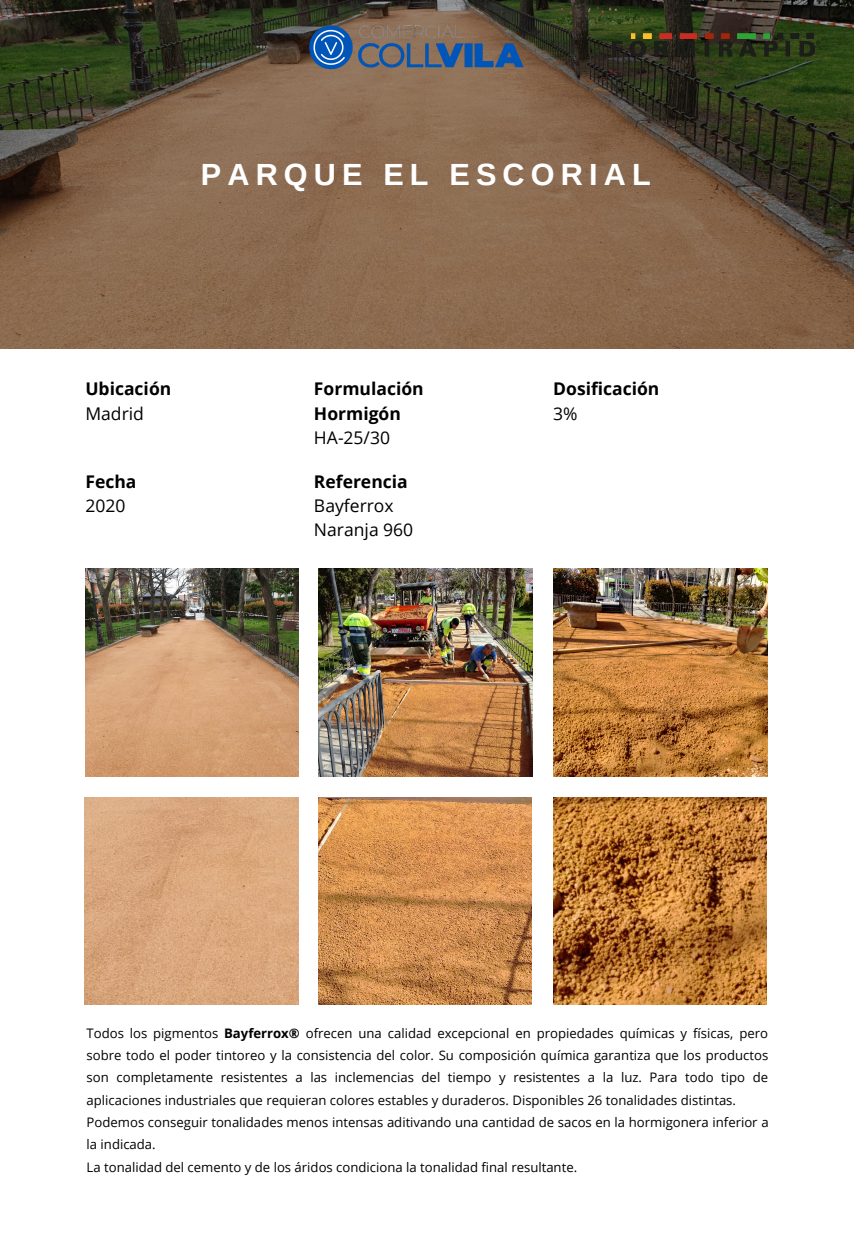
<style>
.page{position:relative;width:854px;height:1247px;background:#fff}
.page>*{position:absolute;margin:0;border:0;box-sizing:border-box;transform-origin:0 0}
.t1{font:700 30.62px "Arimo";letter-spacing:.2em;color:#fff}
.t2{font:700 17.5px "Open Sans";color:#000}
.t3{font:17.5px/24.3px "Open Sans";color:#000}
.t4{font:13.12px/22.3px "Open Sans";color:#000;text-align:justify}
.s1{font-weight:700}
</style>
<div class="page">
<img style="left:0;top:0;width:853px;height:348px">
<img style="left:607px;top:32px;width:217px;height:27px">
<img style="left:85px;top:569px;width:214px;height:207px">
<img style="left:553px;top:569px;width:214px;height:207px">
<img style="left:319px;top:569px;width:213px;height:207px">
<img style="left:294px;top:0;width:246px;height:93px">
<img style="left:85px;top:797px;width:213px;height:207px">
<img style="left:553px;top:797px;width:213px;height:207px">
<img style="left:318px;top:797px;width:213px;height:207px">
<p class="t1" style="left:201px;top:157px;width:451px">PARQUE EL ESCORIAL</p>
<p class="t2" style="left:85px;top:376px;width:87px">Ubicación</p>
<p class="t3" style="left:85px;top:401px;width:60px">Madrid</p>
<p class="t2" style="left:85px;top:469px;width:52px">Fecha</p>
<p class="t3" style="left:85px;top:493px;width:41px">2020</p>
<p class="t2" style="left:314px;top:376px;width:111px">Formulación</p>
<p class="t2" style="left:314px;top:401px;width:88px">Hormigón</p>
<p class="t3" style="left:314px;top:425px;width:78px">HA-25/30</p>
<p class="t2" style="left:314px;top:469px;width:95px">Referencia</p>
<p class="t3" style="left:314px;top:493px;width:101px">Bayferrox<br>Naranja 960</p>
<p class="t2" style="left:553px;top:376px;width:108px">Dosificación</p>
<p class="t3" style="left:553px;top:401px;width:26px">3%</p>
<p class="t4" style="left:87px;top:1021px;width:682px">Todos los pigmentos <span class="s1">Bayferrox®</span> ofrecen una calidad excepcional en propiedades químicas y físicas, pero sobre todo el poder tintoreo y la consistencia del color. Su composición química garantiza que los productos son completamente resistentes a las inclemencias del tiempo y resistentes a la luz. Para todo tipo de aplicaciones industriales que requieran colores estables y duraderos. Disponibles 26 tonalidades distintas.</p>
<p class="t4" style="left:87px;top:1111px;width:683px">Podemos conseguir tonalidades menos intensas aditivando una cantidad de sacos en la hormigonera inferior a la indicada.</p>
<p class="t4" style="left:87px;top:1155px;width:492px">La tonalidad del cemento y de los áridos condiciona la tonalidad final resultante.</p>
</div>
